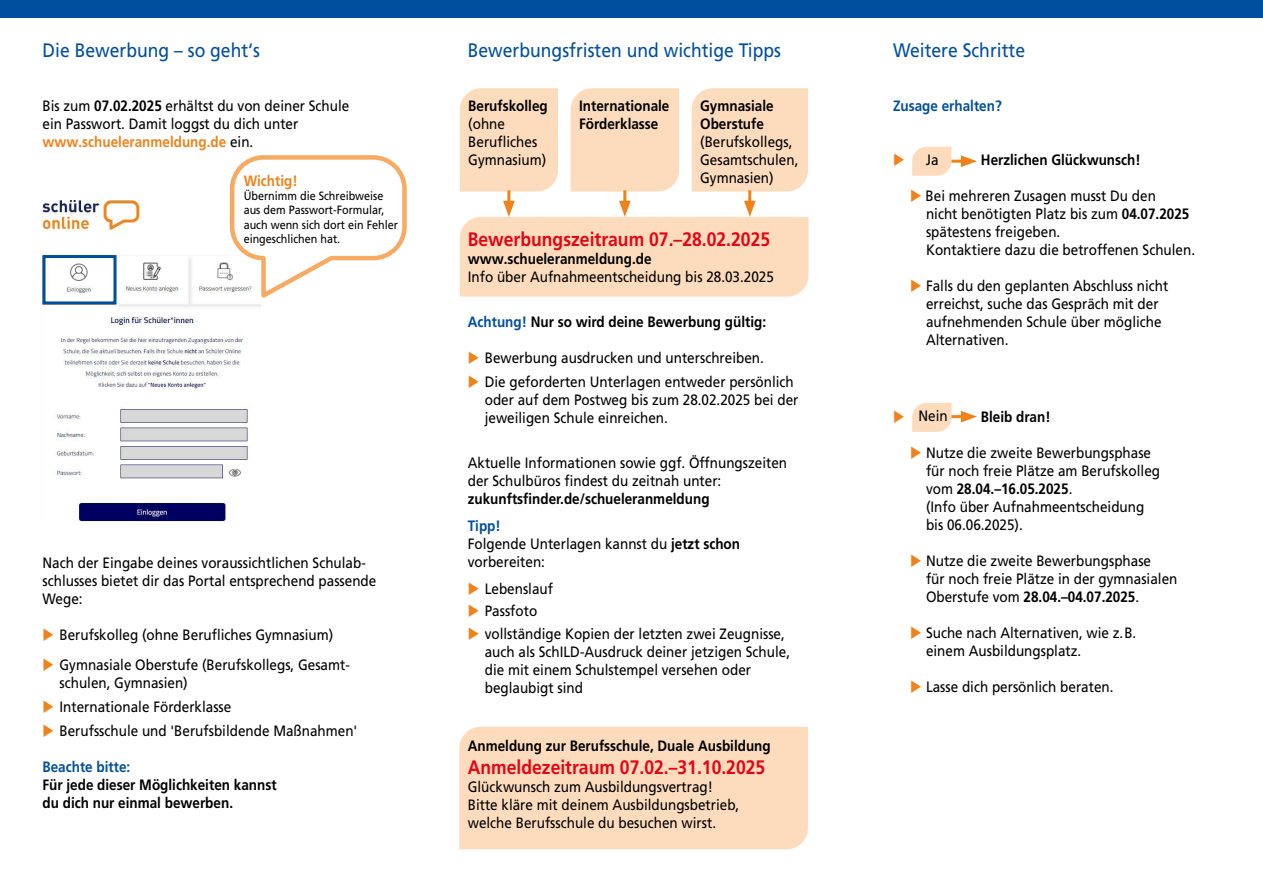
<style>
.page{position:relative;width:1263px;height:893px;background:#fff}
.page>*{position:absolute;margin:0;border:0;box-sizing:border-box;transform-origin:0 0}
.t1{font:19.5px "Frutiger LT Pro";color:#004f9f;scale:.9 1}
.t2{font:700 19.5px "Frutiger LT Pro";color:#e30613;scale:.9 1}
.t3{font:15px/18px "Frutiger LT Pro";color:#000;scale:.9 1}
.t4{font:700 15px/18px "Frutiger LT Pro";color:#000;scale:.9 1}
.t5{font:700 15px "Frutiger LT Pro";color:#004f9f;scale:.9 1}
.t6{font:700 15px "Frutiger LT Pro";color:#f0821a;scale:.9 1}
.t7{font:12px/14.4px "Frutiger LT Pro";color:#000;scale:.9 1}
.s1{font-weight:700}
.s2{font-weight:700;color:#f0821a}
.s3{color:#f0821a}
.s4{color:#004f9f}
.s5{font-weight:700;color:#004f9f}
</style>
<div class="page">
<div style="left:459px;top:727px;width:349px;height:122px;background:#fddcbe"></div>
<div style="left:692px;top:88px;width:116px;height:104px;background:#fddcbe"></div>
<div style="left:571px;top:88px;width:108px;height:104px;background:#fddcbe"></div>
<div style="left:460px;top:88px;width:98px;height:104px;background:#fddcbe"></div>
<img style="left:43px;top:200px;width:218px;height:321px">
<svg style="left:912px;top:147px;width:39px;height:29px"></svg>
<hr style="left:951px;top:160px;width:16px;height:3px;background:#f0821a">
<svg style="left:961px;top:155px;width:16px;height:12px"></svg>
<hr style="left:951px;top:415px;width:16px;height:3px;background:#f0821a">
<svg style="left:961px;top:411px;width:16px;height:11px"></svg>
<div style="left:232px;top:157px;width:172px;height:101px;background:#fff;border-radius:31px"></div>
<div style="left:230px;top:155px;width:177px;height:105px;border:4px solid #f7aa62;border-radius:31px"></div>
<hr style="left:623px;top:190px;width:3px;height:16px;background:#f0821a">
<hr style="left:748px;top:190px;width:3px;height:16px;background:#f0821a">
<hr style="left:507px;top:190px;width:3px;height:16px;background:#f0821a">
<svg style="left:460px;top:201px;width:348px;height:96px"></svg>
<div style="left:43px;top:255px;width:74px;height:49px;border:3px solid #004f9f"></div>
<div style="left:0;top:0;width:1263px;height:17px;background:#004f9f"></div>
<svg style="left:912px;top:403px;width:39px;height:29px"></svg>
<h1 class="t1" style="left:43px;top:39px;width:243px">Die Bewerbung – so geht‘s</h1>
<p class="t3" style="left:43px;top:97px;width:342px">Bis zum <span class="s1">07.02.2025</span> erhältst du von deiner Schule ein Passwort. Damit loggst du dich unter <span class="s2">www.schueleranmeldung.de</span> ein.</p>
<p class="t6" style="left:244px;top:171px;width:61px">Wichtig!</p>
<p class="t7" style="left:244px;top:189px;width:173px">Übernimm die Schreibweise aus dem Passwort-Formular, auch wenn sich dort ein Fehler eingeschlichen hat.</p>
<p class="t3" style="left:43px;top:554px;width:372px">Nach der Eingabe deines voraussichtlichen Schulab&shy;schlusses bietet dir das Portal entsprechend passende<br>Wege:</p>
<p class="t3" style="left:43px;top:626px;width:325px"><span class="s3">◆</span> Berufskolleg (ohne Berufliches Gymnasium)</p>
<p class="t3" style="left:60px;top:656px;width:324px;text-indent:-17px"><span class="s3">◆</span> Gymnasiale Oberstufe (Berufskollegs, Gesamt&shy;schulen, Gymnasien)</p>
<p class="t3" style="left:43px;top:698px;width:211px"><span class="s3">◆</span> Internationale Förderklasse</p>
<p class="t3" style="left:43px;top:722px;width:351px"><span class="s3">◆</span> Berufsschule und 'Berufsbildende Maßnahmen'</p>
<p class="t5" style="left:43px;top:758px;width:99px">Beachte bitte:</p>
<p class="t4" style="left:43px;top:776px;width:262px">Für jede dieser Möglichkeiten kannst du dich nur einmal bewerben.</p>
<h1 class="t1" style="left:468px;top:39px;width:350px">Bewerbungsfristen und wichtige Tipps</h1>
<p class="t4" style="left:468px;top:97px;width:90px">Berufskolleg</p>
<p class="t3" style="left:468px;top:115px;width:88px">(ohne<br>Berufliches<br>Gymnasium)</p>
<p class="t4" style="left:579px;top:97px;width:102px">Internationale<br>Förderklasse</p>
<p class="t4" style="left:700px;top:97px;width:83px">Gymnasiale<br>Oberstufe</p>
<p class="t3" style="left:700px;top:133px;width:111px">(Berufskollegs,<br>Gesamtschulen,<br>Gymnasien)</p>
<h1 class="t2" style="left:468px;top:228px;width:337px">Bewerbungszeitraum 07.–28.02.2025</h1>
<p class="t4" style="left:468px;top:250px;width:206px">www.schueleranmeldung.de</p>
<p class="t3" style="left:468px;top:268px;width:342px">Info über Aufnahmeentscheidung bis 28.03.2025</p>
<p class="t4" style="left:468px;top:313px;width:333px"><span class="s4">Achtung!</span> Nur so wird deine Bewerbung gültig:</p>
<p class="t3" style="left:468px;top:349px;width:330px"><span class="s3">◆</span> Bewerbung ausdrucken und unterschreiben.</p>
<p class="t3" style="left:485px;top:373px;width:350px;text-indent:-17px"><span class="s3">◆</span> Die geforderten Unterlagen entweder persönlich oder auf dem Postweg bis zum 28.02.2025 bei der jeweiligen Schule einreichen.</p>
<p class="t3" style="left:468px;top:454px;width:356px">Aktuelle Informationen sowie ggf. Öffnungszeiten der Schulbüros findest du zeitnah unter:</p>
<p class="t4" style="left:468px;top:490px;width:270px">zukunftsfinder.de/schueleranmeldung</p>
<p class="t3" style="left:468px;top:517px;width:304px"><span class="s5">Tipp!<br></span>Folgende Unterlagen kannst du <span class="s1">jetzt schon </span>vorbereiten:</p>
<p class="t3" style="left:468px;top:580px;width:96px"><span class="s3">◆</span> Lebenslauf</p>
<p class="t3" style="left:468px;top:602px;width:79px"><span class="s3">◆</span> Passfoto</p>
<p class="t3" style="left:485px;top:625px;width:341px;text-indent:-17px"><span class="s3">◆</span> vollständige Kopien der letzten zwei Zeugnisse, auch als SchILD-Ausdruck deiner jetzigen Schule, die mit einem Schulstempel versehen oder beglaubigt sind</p>
<p class="t4" style="left:468px;top:737px;width:338px">Anmeldung zur Berufsschule, Duale Ausbildung</p>
<h1 class="t2" style="left:468px;top:756px;width:332px">Anmeldezeitraum 07.02.–31.10.2025</h1>
<p class="t3" style="left:468px;top:778px;width:303px">Glückwunsch zum Ausbildungsvertrag!<br>Bitte kläre mit deinem Ausbildungsbetrieb, welche Berufsschule du besuchen wirst.</p>
<h1 class="t1" style="left:893px;top:39px;width:148px">Weitere Schritte</h1>
<p class="t5" style="left:893px;top:97px;width:122px">Zusage erhalten?</p>
<p class="t4" style="left:981px;top:151px;width:179px">Herzlichen Glückwunsch!</p>
<p class="t3" style="left:926px;top:187px;width:300px;text-indent:-16px"><span class="s3">◆</span> Bei mehreren Zusagen musst Du den<br>nicht benötigten Platz bis zum <span class="s1">04.07.2025 </span>spätestens freigeben.<br>Kontaktiere dazu die betroffenen Schulen.</p>
<p class="t3" style="left:926px;top:277px;width:271px;text-indent:-16px"><span class="s3">◆</span> Falls du den geplanten Abschluss nicht erreichst, suche das Gespräch mit der aufnehmenden Schule über mögliche<br>Alternativen.</p>
<p class="t3" style="left:926px;top:151px;width:16px">Ja</p>
<p class="t3" style="left:918px;top:406px;width:34px">Nein</p>
<p class="t4" style="left:981px;top:407px;width:79px">Bleib dran!</p>
<p class="t3" style="left:926px;top:443px;width:262px;text-indent:-16px"><span class="s3">◆</span> Nutze die zweite Bewerbungsphase für noch freie Plätze am Berufskolleg vom <span class="s1">28.04.–16.05.2025</span>.<br>(Info über Aufnahmeentscheidung bis 06.06.2025).</p>
<p class="t3" style="left:926px;top:551px;width:281px;text-indent:-16px"><span class="s3">◆</span> Nutze die zweite Bewerbungsphase<br>für noch freie Plätze in der gymnasialen<br>Oberstufe vom <span class="s1">28.04.–04.07.2025</span>.</p>
<p class="t3" style="left:926px;top:623px;width:235px;text-indent:-16px"><span class="s3">◆</span> Suche nach Alternativen, wie z.B. einem Ausbildungsplatz.</p>
<p class="t3" style="left:910px;top:677px;width:228px"><span class="s3">◆</span> Lasse dich persönlich beraten.</p>
</div>
